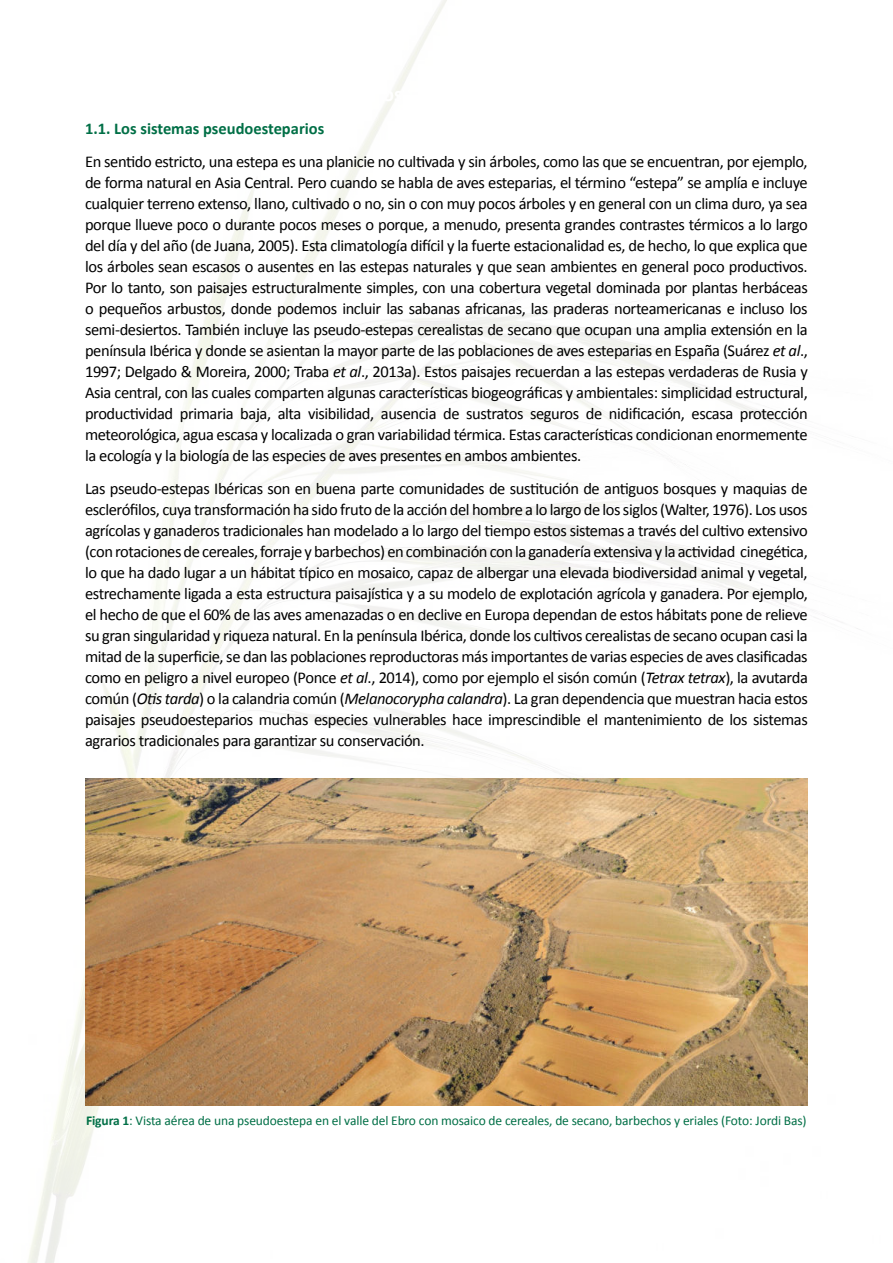
<style>
.page{position:relative;width:893px;height:1263px;background:#fff}
.page>*{position:absolute;margin:0;border:0;box-sizing:border-box;transform-origin:0 0}
.t1{font:16.5px/21px "Calibri";letter-spacing:-.025em;color:#000;text-align:justify}
.t2{font:700 16.5px "Calibri";color:#006f46}
.t3{font:13.5px "Calibri";letter-spacing:-.01em;color:#006f46}
.s1{font-style:italic}
.s2{font-weight:700}
</style>
<div class="page">
<img style="left:28px;top:0;width:830px;height:1263px">
<svg style="left:28px;top:0;width:128px;height:181px"></svg>
<img style="left:86px;top:779px;width:721px;height:326px">
<p class="t2" style="left:85px;top:117px;width:241px">1.1. Los sistemas pseudoesteparios</p>
<p class="t1" style="left:85px;top:150px;width:724px">En sentido estricto, una estepa es una planicie no cultivada y sin árboles, como las que se encuentran, por ejemplo, de forma natural en Asia Central. Pero cuando se habla de aves esteparias, el término “estepa” se amplía e incluye cualquier terreno extenso, llano, cultivado o no, sin o con muy pocos árboles y en general con un clima duro, ya sea porque llueve poco o durante pocos meses o porque, a menudo, presenta grandes contrastes térmicos a lo largo del día y del año (de Juana, 2005). Esta climatología difícil y la fuerte estacionalidad es, de hecho, lo que explica que los árboles sean escasos o ausentes en las estepas naturales y que sean ambientes en general poco productivos.<br>Por lo tanto, son paisajes estructuralmente simples, con una cobertura vegetal dominada por plantas herbáceas o pequeños arbustos, donde podemos incluir las sabanas africanas, las praderas norteamericanas e incluso los semi-desiertos. También incluye las pseudo-estepas cerealistas de secano que ocupan una amplia extensión en la península Ibérica y donde se asientan la mayor parte de las poblaciones de aves esteparias en España (Suárez <span class="s1">et al</span>., 1997; Delgado &amp; Moreira, 2000; Traba <span class="s1">et al</span>., 2013a). Estos paisajes recuerdan a las estepas verdaderas de Rusia y Asia central, con las cuales comparten algunas características biogeográficas y ambientales: simplicidad estructural, productividad primaria baja, alta visibilidad, ausencia de sustratos seguros de nidificación, escasa protección meteorológica, agua escasa y localizada o gran variabilidad térmica. Estas características condicionan enormemente la ecología y la biología de las especies de aves presentes en ambos ambientes.</p>
<p class="t1" style="left:85px;top:477px;width:724px">Las pseudo-estepas Ibéricas son en buena parte comunidades de sustitución de antiguos bosques y maquias de esclerófilos, cuya transformación ha sido fruto de la acción del hombre a lo largo de los siglos (Walter, 1976). Los usos agrícolas y ganaderos tradicionales han modelado a lo largo del tiempo estos sistemas a través del cultivo extensivo (con rotaciones de cereales, forraje y barbechos) en combinación con la ganadería extensiva y la actividad cinegética, lo que ha dado lugar a un hábitat típico en mosaico, capaz de albergar una elevada biodiversidad animal y vegetal, estrechamente ligada a esta estructura paisajística y a su modelo de explotación agrícola y ganadera. Por ejemplo, el hecho de que el 60% de las aves amenazadas o en declive en Europa dependan de estos hábitats pone de relieve su gran singularidad y riqueza natural. En la península Ibérica, donde los cultivos cerealistas de secano ocupan casi la mitad de la superficie, se dan las poblaciones reproductoras más importantes de varias especies de aves clasificadas como en peligro a nivel europeo (Ponce <span class="s1">et al</span>., 2014), como por ejemplo el sisón común (<span class="s1">Tetrax tetrax</span>), la avutarda común (<span class="s1">Otis tarda</span>) o la calandria común (<span class="s1">Melanocorypha calandra</span>). La gran dependencia que muestran hacia estos paisajes pseudoesteparios muchas especies vulnerables hace imprescindible el mantenimiento de los sistemas agrarios tradicionales para garantizar su conservación.</p>
<p class="t3" style="left:86px;top:1112px;width:722px"><span class="s2">Figura 1</span>: Vista aérea de una pseudoestepa en el valle del Ebro con mosaico de cereales, de secano, barbechos y eriales (Foto: Jordi Bas)</p>
</div>
